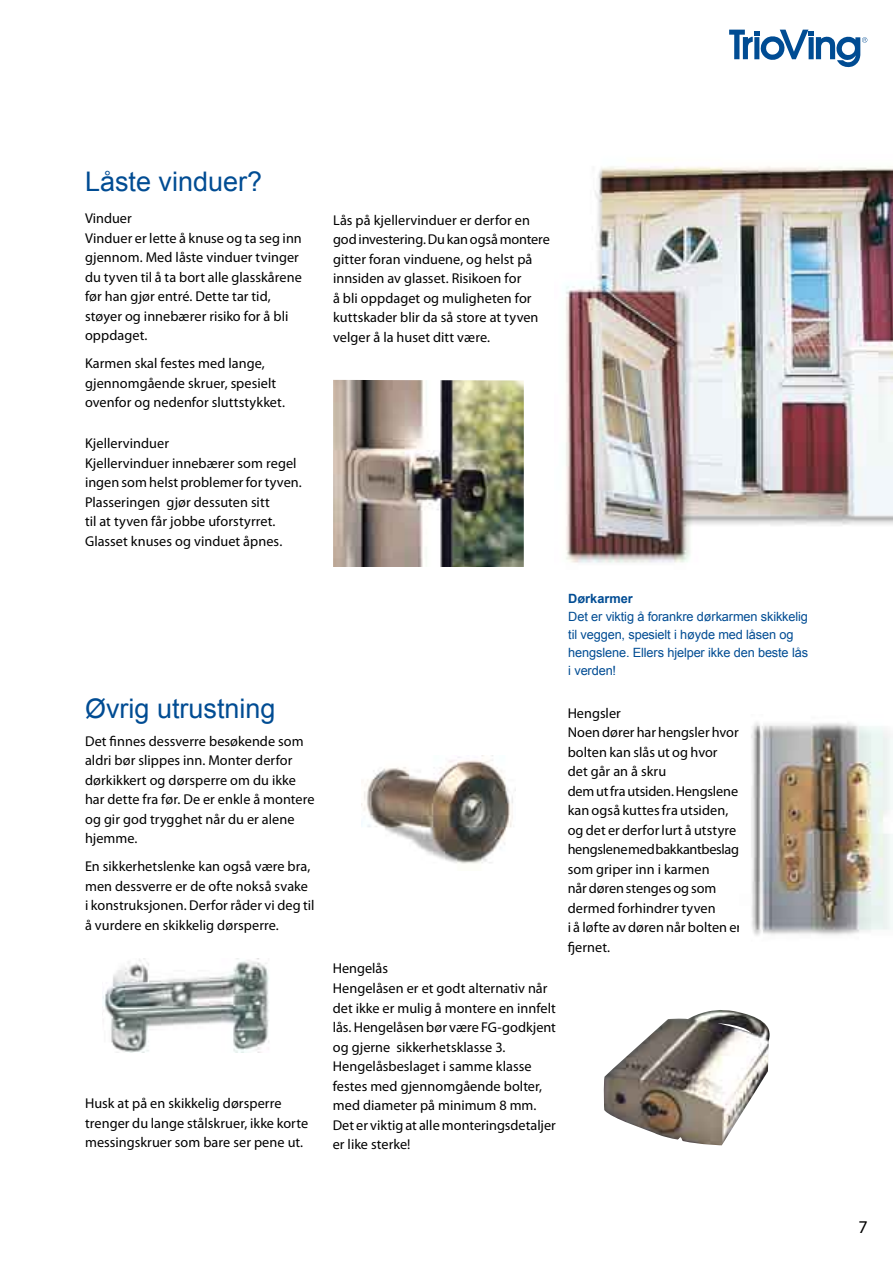
<style>
.page{position:relative;width:893px;height:1263px;background:#fff}
.page>*{position:absolute;margin:0;border:0;box-sizing:border-box;transform-origin:0 0}
.t1{font:27px "Arial";color:#004c93}
.t2{font:14.25px/19.5px "Myriad Pro";letter-spacing:.005em;color:#000}
.t3{font:12.75px/18px "Arial";letter-spacing:-.01em;color:#004c93}
.t4{font:700 12.75px "Arial";color:#004c93}
</style>
<div class="page">
<svg style="left:730px;top:30px;width:137px;height:38px"></svg>
<img style="left:751px;top:722px;width:140px;height:214px">
<img style="left:603px;top:1010px;width:167px;height:135px">
<img style="left:333px;top:380px;width:191px;height:187px">
<img style="left:566px;top:166px;width:327px;height:397px">
<img style="left:361px;top:756px;width:152px;height:108px">
<img style="left:102px;top:958px;width:167px;height:94px">
<h1 class="t1" style="left:85px;top:164px;width:179px">Låste vinduer?</h1>
<p class="t2" style="left:85px;top:209px;width:218px">Vinduer<br>Vinduer er lette å knuse og ta seg inn gjennom. Med låste vinduer tvinger du tyven til å ta bort alle glasskårene før han gjør entré. Dette tar tid, støyer og innebærer risiko for å bli oppdaget.</p>
<p class="t2" style="left:85px;top:354px;width:201px">Karmen skal festes med lange, gjennomgående skruer, spesielt ovenfor og nedenfor sluttstykket.</p>
<p class="t2" style="left:85px;top:433px;width:218px">Kjellervinduer<br>Kjellervinduer innebærer som regel ingen som helst problemer for tyven.<br>Plasseringen gjør dessuten sitt<br>til at tyven får jobbe uforstyrret.<br>Glasset knuses og vinduet åpnes.</p>
<h1 class="t1" style="left:85px;top:691px;width:192px">Øvrig utrustning</h1>
<p class="t2" style="left:85px;top:731px;width:231px">Det finnes dessverre besøkende som aldri bør slippes inn. Monter derfor dørkikkert og dørsperre om du ikke har dette fra før. De er enkle å montere og gir god trygghet når du er alene hjemme.</p>
<p class="t2" style="left:85px;top:856px;width:231px">En sikkerhetslenke kan også være bra, men dessverre er de ofte nokså svake i konstruksjonen. Derfor råder vi deg til å vurdere en skikkelig dørsperre.</p>
<p class="t2" style="left:85px;top:1093px;width:225px">Husk at på en skikkelig dørsperre trenger du lange stålskruer, ikke korte messingskruer som bare ser pene ut.</p>
<p class="t2" style="left:333px;top:210px;width:218px">Lås på kjellervinduer er derfor en god investering. Du kan også montere gitter foran vinduene, og helst på innsiden av glasset. Risikoen for<br>å bli oppdaget og muligheten for kuttskader blir da så store at tyven velger å la huset ditt være.</p>
<p class="t4" style="left:568px;top:590px;width:66px">Dørkarmer</p>
<p class="t3" style="left:568px;top:607px;width:241px">Det er viktig å forankre dørkarmen skikkelig til veggen, spesielt i høyde med låsen og hengslene. Ellers hjelper ikke den beste lås i verden!</p>
<p class="t2" style="left:333px;top:959px;width:225px">Hengelås<br>Hengelåsen er et godt alternativ når det ikke er mulig å montere en innfelt lås. Hengelåsen bør være FG-godkjent og gjerne sikkerhets-klasse 3.<br>Hengelåsbeslaget i samme klasse festes med gjennomgående bolter, med diameter på minimum 8 mm.<br>Det er viktig at alle monteringsdetaljer er like sterke!</p>
<p class="t2" style="left:568px;top:703px;width:175px">Hengsler<br>Noen dører har hengsler hvor bolten kan slås ut og hvor<br>det går an å skru<br>dem ut fra utsiden. Hengslene kan også kuttes fra utsiden, og det er derfor lurt å utstyre hengslene med bakkantbeslag som griper inn i karmen<br>når døren stenges og som dermed forhindrer tyven<br>i å løfte av døren når bolten er fjernet.</p>
</div>
